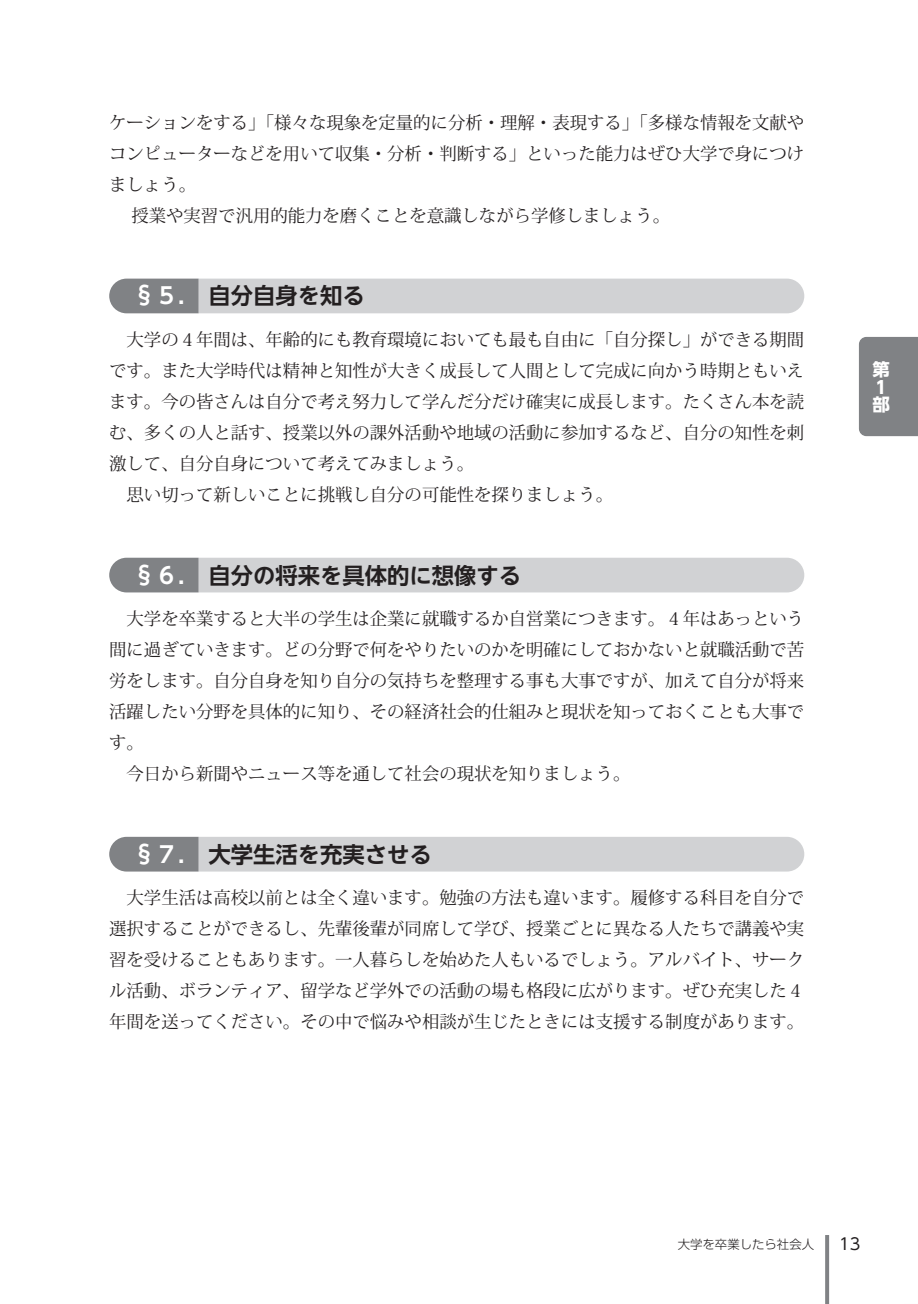
<style>
.page{position:relative;width:918px;height:1304px;background:#fff}
.page>*{position:absolute;margin:0;border:0;box-sizing:border-box;transform-origin:0 0}
.t1{font:700 22.4px "UD Shin Go NT Pr 6 N De";color:#231f20}
.t2{font:17.32px/31px "Koz Min Pr 6 N";color:#231f20}
.t3{font:700 17.32px/17.3px "UD Shin Go NT Pr 6 N";color:#fff}
.t4{font:16.1px "UD Shin Go Pr 6 N";color:#231f20}
.t5{font:300 12.42px "UD Shin Go Pr 6 N";color:#231f20}
.s1{color:#fff}
</style>
<div class="page">
<div style="left:858px;top:337px;width:59px;height:99px;background:#808285"></div>
<svg style="left:825px;top:1235px;width:3px;height:69px"></svg>
<svg style="left:109px;top:279px;width:695px;height:34px;background:#c7c8ca"></svg>
<svg style="left:109px;top:558px;width:695px;height:34px;background:#c7c8ca"></svg>
<svg style="left:109px;top:837px;width:695px;height:34px;background:#c7c8ca"></svg>
<p class="t2" style="left:109px;top:107px;width:696px">ケーションをする」「様々な現象を定量的に分析・理解・表現する」「多様な情報を文献やコンピューターなどを用いて収集・分析・判断する」といった能力はぜひ大学で身につけましょう。<br>　 授業や実習で汎用的能力を磨くことを意識しながら学修しましょう。</p>
<p class="t1" style="left:133px;top:278px;width:233px"><span class="s1">§５.</span> 自分自身を知る</p>
<p class="t2" style="left:109px;top:324px;width:696px">　大学の４年間は、年齢的にも教育環境においても最も自由に「自分探し」ができる期間です。また大学時代は精神と知性が大きく成長して人間として完成に向かう時期ともいえます。今の皆さんは自分で考え努力して学んだ分だけ確実に成長します。たくさん本を読む、多くの人と話す、授業以外の課外活動や地域の活動に参加するなど、自分の知性を刺激して、自分自身について考えてみましょう。<br>　思い切って新しいことに挑戦し自分の可能性を探りましょう。</p>
<p class="t1" style="left:133px;top:557px;width:389px"><span class="s1">§６.</span> 自分の将来を具体的に想像する</p>
<p class="t2" style="left:109px;top:603px;width:696px">　大学を卒業すると大半の学生は企業に就職するか自営業につきます。４年はあっという間に過ぎていきます。どの分野で何をやりたいのかを明確にしておかないと就職活動で苦労をします。自分自身を知り自分の気持ちを整理する事も大事ですが、加えて自分が将来活躍したい分野を具体的に知り、その経済社会的仕組みと現状を知っておくことも大事です。<br>　今日から新聞やニュース等を通して社会の現状を知りましょう。</p>
<p class="t1" style="left:133px;top:836px;width:300px"><span class="s1">§７.</span> 大学生活を充実させる</p>
<p class="t2" style="left:109px;top:883px;width:696px;text-align:justify">　大学生活は高校以前とは全く違います。勉強の方法も違います。履修する科目を自分で選択することができるし、先輩後輩が同席して学び、授業ごとに異なる人たちで講義や実習を受けることもあります。一人暮らしを始めた人もいるでしょう。アルバイト、サークル活動、ボランティア、留学など学外での活動の場も格段に広がります。ぜひ充実した４年間を送ってください。その中で悩みや相談が生じたときには支援する制度があります。</p>
<p class="t3" style="left:872px;top:360px;width:19px">第<br>１部</p>
<p class="t5" style="left:677px;top:1234px;width:138px">大学を卒業したら社会人</p>
<p class="t4" style="left:838px;top:1230px;width:23px">13</p>
</div>
